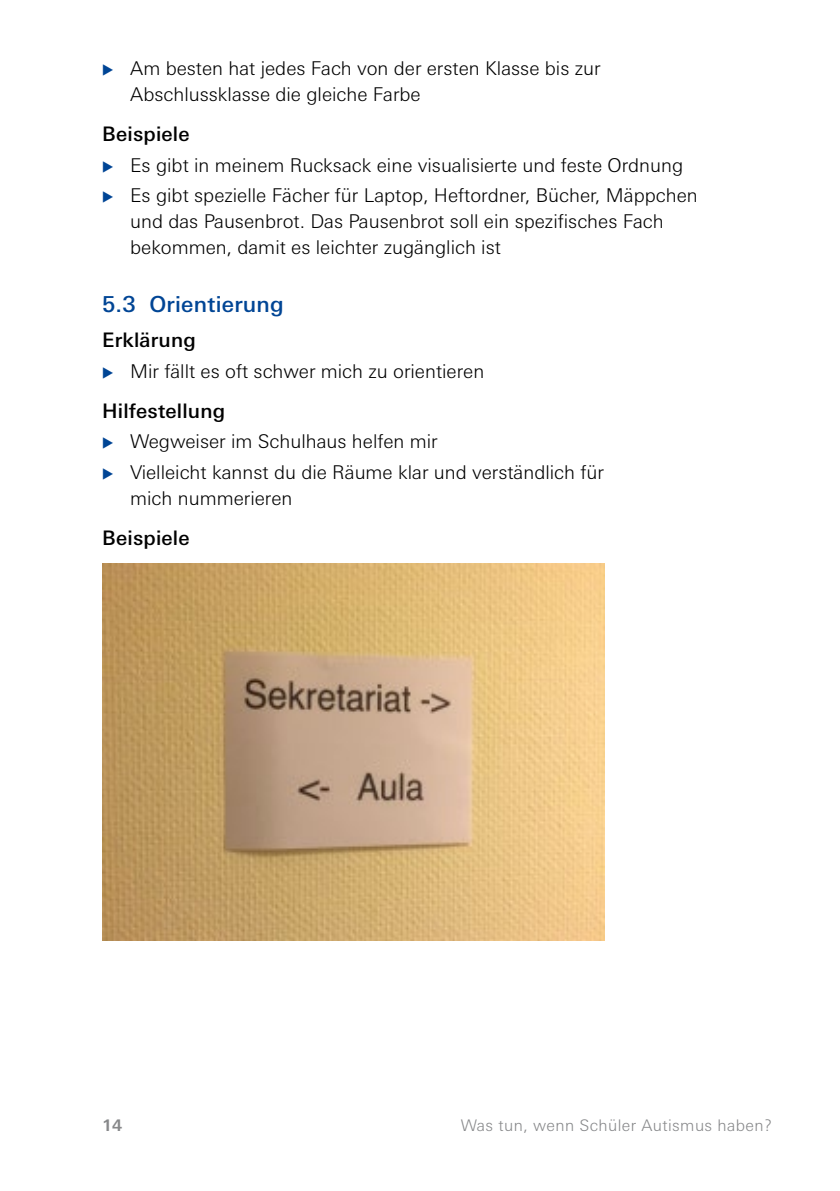
<style>
.page{position:relative;width:840px;height:1191px;background:#fff}
.page>*{position:absolute;margin:0;border:0;box-sizing:border-box;transform-origin:0 0}
.t1{font:500 22px "LT Univers Basic";letter-spacing:.01em;color:#004595}
.t2{font:500 20px "LT Univers Basic";letter-spacing:.01em;color:#000}
.t3{font:300 19px/26px "LT Univers Basic";color:#000}
.t4{font:300 16px "LT Univers Basic";letter-spacing:.025em;color:#87888a}
.t5{font:700 16px "LT Univers Basic";color:#87888a}
</style>
<div class="page">
<img style="left:102px;top:563px;width:502px;height:377px">
<p class="t3" style="left:130px;top:55px;width:471px">Am besten hat jedes Fach von der ersten Klasse bis zur<br>Abschlussklasse die gleiche Farbe</p>
<p class="t2" style="left:102px;top:122px;width:89px">Beispiele</p>
<p class="t3" style="left:130px;top:150px;width:568px;line-height:30.6px">Es gibt in meinem Rucksack eine visualisierte und feste Ordnung<br>Es gibt spezielle Fächer für Laptop, Heftordner, Bücher, Mäppchen</p>
<p class="t3" style="left:130px;top:208px;width:534px">und das Pausenbrot. Das Pausenbrot soll ein spezifisches Fach bekommen, damit es leichter zugänglich ist</p>
<p class="t1" style="left:102px;top:291px;width:183px">5.3 Orientierung</p>
<p class="t2" style="left:102px;top:329px;width:95px">Erklärung</p>
<p class="t3" style="left:130px;top:358px;width:355px">Mir fällt es oft schwer mich zu orientieren</p>
<p class="t2" style="left:102px;top:399px;width:124px">Hilfestellung</p>
<p class="t3" style="left:130px;top:426px;width:475px;line-height:30.6px">Wegweiser im Schulhaus helfen mir<br>Vielleicht kannst du die Räume klar und verständlich für</p>
<p class="t3" style="left:130px;top:485px;width:164px">mich nummerieren</p>
<p class="t2" style="left:102px;top:526px;width:89px">Beispiele</p>
<p class="t5" style="left:102px;top:1116px;width:22px">14</p>
<p class="t4" style="left:460px;top:1116px;width:312px">Was tun, wenn Schüler Autismus haben?</p>
</div>
